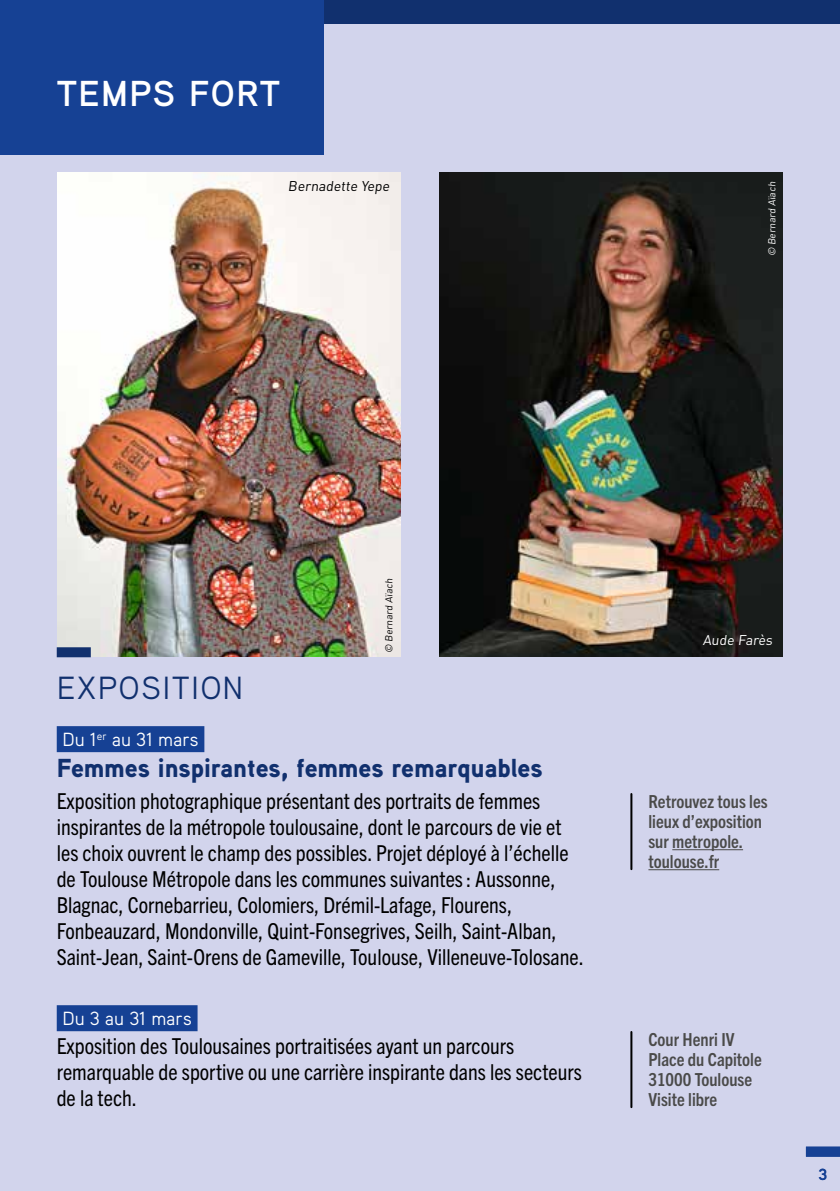
<style>
.page{position:relative;width:840px;height:1191px;background:#fff}
.page>*{position:absolute;margin:0;border:0;box-sizing:border-box;transform-origin:0 0}
.t1{font:700 36px "Aaux Pro";letter-spacing:.04em;color:#fff}
.t2{font:32px "Aaux Pro";letter-spacing:.04em;color:#11306e}
.t3{font:900 26px "Aaux Pro";color:#11306e}
.t4{font:condensed 22px/26px "Trade Gothic Next LT Pro";color:#000}
.t5{font:19px "Aaux Pro";color:#fff}
.t6{font:700 condensed 18px/20px "Trade Gothic Next LT Pro";color:#4a4a49}
.t7{font:700 16px "Aaux Pro";color:#164194}
.t8{font:14px "DIN";color:#000}
.t9{font:14px "DIN";color:#fff}
.t10{font:10px "DIN";color:#fff}
.t11{font:10px "DIN";color:#000}
</style>
<div class="page">
<div style="left:0;top:0;width:839px;height:1191px;background:#d2d4ec"></div>
<div style="left:0;top:0;width:839px;height:24px;background:#11306e"></div>
<div style="left:0;top:0;width:323px;height:154px;background:#164194"></div>
<img style="left:439px;top:172px;width:343px;height:485px">
<img style="left:57px;top:172px;width:343px;height:485px">
<div style="left:57px;top:1005px;width:140px;height:26px;background:#164194"></div>
<div style="left:57px;top:726px;width:147px;height:26px;background:#164194"></div>
<div style="left:57px;top:647px;width:34px;height:10px;background:#11306e"></div>
<hr style="left:630px;top:794px;width:2px;height:75px;background:#000">
<hr style="left:672px;top:849px;width:70px;height:1px;background:#4a4a49">
<hr style="left:648px;top:869px;width:70px;height:1px;background:#4a4a49">
<hr style="left:630px;top:1032px;width:2px;height:75px;background:#000">
<div style="left:805px;top:1146px;width:34px;height:10px;background:#164194"></div>
<h1 class="t1" style="left:57px;top:71px;width:225px">TEMPS FORT</h1>
<p class="t8" style="left:288px;top:177px;width:105px">Bernadette Yepe</p>
<p class="t10" style="left:765px;top:256px;width:78px;rotate:-90deg">© Bernard Aïach</p>
<p class="t11" style="left:382px;top:653px;width:78px;rotate:-90deg">© Bernard Aïach</p>
<p class="t9" style="left:702px;top:630px;width:73px">Aude Farès</p>
<h2 class="t2" style="left:57px;top:668px;width:188px">EXPOSITION</h2>
<p class="t5" style="left:62px;top:727px;width:138px">Du 1<sup>er</sup> au 31 mars</p>
<p class="t3" style="left:57px;top:751px;width:487px">Femmes inspirantes, femmes remarquables</p>
<p class="t4" style="left:57px;top:786px;width:528px">Exposition photographique présentant des portraits de femmes inspirantes de la métropole toulousaine, dont le parcours de vie et les choix ouvrent le champ des possibles. Projet déployé à l’échelle de Toulouse Métropole dans les communes suivantes : Aussonne, Blagnac, Cornebarrieu, Colomiers, Drémil-Lafage, Flourens, Fonbeauzard, Mondonville, Quint-Fonsegrives, Seilh, Saint-Alban, Saint-Jean, Saint-Orens de Gameville, Toulouse, Villeneuve-Tolosane.</p>
<p class="t6" style="left:648px;top:790px;width:121px">Retrouvez tous les lieux d’exposition sur metropole. toulouse.fr</p>
<p class="t5" style="left:62px;top:1006px;width:131px">Du 3 au 31 mars</p>
<p class="t4" style="left:57px;top:1031px;width:526px">Exposition des Toulousaines portraitisées ayant un parcours remarquable de sportive ou une carrière inspirante dans les secteurs de la tech.</p>
<p class="t6" style="left:648px;top:1028px;width:115px">Cour Henri IV<br>Place du Capitole<br>31000 Toulouse<br>Visite libre</p>
<p class="t7" style="left:818px;top:1163px;width:10px">3</p>
</div>
